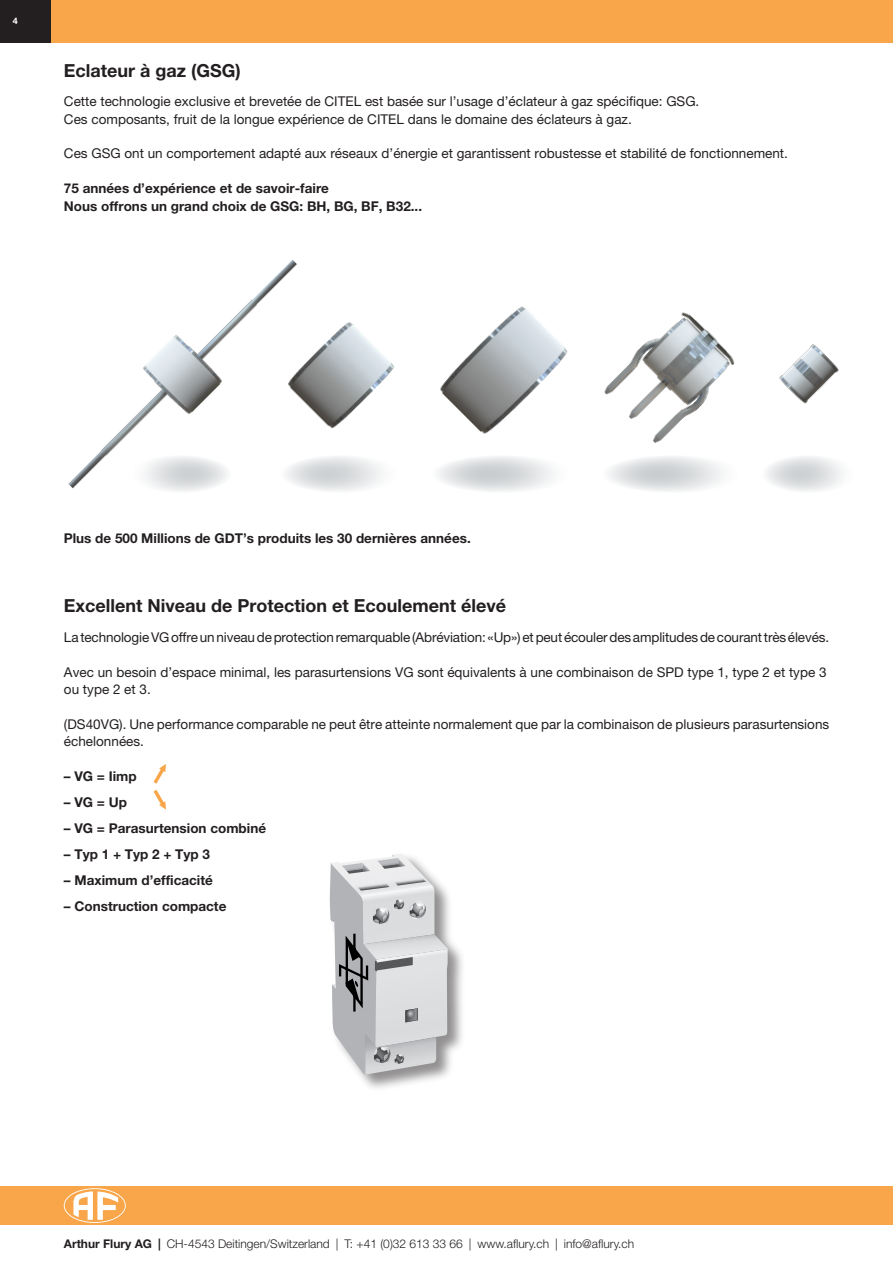
<style>
.page{position:relative;width:893px;height:1263px;background:#fff}
.page>*{position:absolute;margin:0;border:0;box-sizing:border-box;transform-origin:0 0}
.t1{font:700 18px "Helvetica Neue LT Pro";color:#231f20}
.t2{font:13.5px/17.4px "Helvetica Neue LT Pro";color:#231f20}
.t3{font:700 13.5px/17.4px "Helvetica Neue LT Pro";color:#231f20}
.t4{font:300 12px "Helvetica Neue LT Std";color:#231f20}
.t5{font:700 9px "Helvetica Neue LT Pro";color:#fff}
.s1{font-family:"Helvetica Neue LT Pro";font-weight:700}
</style>
<div class="page">
<div style="left:0;top:1186px;width:893px;height:39px;background:#f9a64a"></div>
<div style="left:51px;top:0;width:842px;height:43px;background:#f9a64a"></div>
<div style="left:0;top:0;width:51px;height:43px;background:#231f20"></div>
<svg style="left:64px;top:1188px;width:62px;height:35px"></svg>
<svg style="left:762px;top:455px;width:95px;height:38px"></svg>
<svg style="left:281px;top:455px;width:121px;height:38px"></svg>
<img style="left:330px;top:322px;width:67px;height:145px">
<img style="left:68px;top:260px;width:262px;height:233px">
<svg style="left:432px;top:455px;width:142px;height:38px"></svg>
<img style="left:433px;top:306px;width:140px;height:166px">
<svg style="left:602px;top:455px;width:142px;height:38px"></svg>
<img style="left:603px;top:312px;width:167px;height:160px">
<img style="left:756px;top:320px;width:83px;height:109px">
<img style="left:329px;top:895px;width:133px;height:193px">
<svg style="left:330px;top:854px;width:118px;height:221px;background:#c8c9cb"></svg>
<img style="left:374px;top:1047px;width:30px;height:17px">
<img style="left:373px;top:899px;width:31px;height:25px">
<svg style="left:153px;top:790px;width:13px;height:20px"></svg>
<svg style="left:153px;top:764px;width:13px;height:20px"></svg>
<p class="t5" style="left:13px;top:16px;width:7px">4</p>
<h1 class="t1" style="left:64px;top:59px;width:178px">Eclateur à gaz (GSG)</h1>
<p class="t2" style="left:64px;top:92px;width:637px">Cette technologie exclusive et brevetée de CITEL est basée sur l’usage d’éclateur à gaz spécifique: GSG.<br>Ces composants, fruit de la longue expérience de CITEL dans le domaine des éclateurs à gaz.</p>
<p class="t2" style="left:64px;top:145px;width:725px">Ces GSG ont un comportement adapté aux réseaux d’énergie et garantissent robustesse et stabilité de fonctionnement.</p>
<p class="t3" style="left:64px;top:179px;width:360px">75 années d’expérience et de savoir-faire<br>Nous offrons un grand choix de GSG: BH, BG, BF, B32...</p>
<p class="t3" style="left:64px;top:529px;width:408px">Plus de 500 Millions de GDT’s produits les 30 dernières années.</p>
<h1 class="t1" style="left:64px;top:595px;width:444px">Excellent Niveau de Protection et Ecoulement élevé</h1>
<p class="t2" style="left:64px;top:628px;width:767px">La technologie VG offre un niveau de protection remarquable (Abréviation: «Up») et peut écouler des amplitudes de courant très élevés.</p>
<p class="t2" style="left:64px;top:663px;width:764px">Avec un besoin d’espace minimal, les parasurtensions VG sont équivalents à une combinaison de SPD type 1, type 2 et type 3 ou type 2 et 3.</p>
<p class="t2" style="left:64px;top:715px;width:767px">(DS40VG). Une performance comparable ne peut être atteinte normalement que par la combinaison de plusieurs parasurtensions échelonnées.</p>
<p class="t3" style="left:64px;top:767px;width:74px">– VG = Iimp</p>
<p class="t3" style="left:64px;top:793px;width:65px">– VG = Up</p>
<p class="t3" style="left:64px;top:819px;width:204px">– VG = Parasurtension combiné</p>
<p class="t3" style="left:64px;top:845px;width:148px">– Typ 1 + Typ 2 + Typ 3</p>
<p class="t3" style="left:64px;top:871px;width:150px">– Maximum d’efficacité</p>
<p class="t3" style="left:64px;top:897px;width:164px">– Construction compacte</p>
<p class="t4" style="left:64px;top:1236px;width:572px"><span class="s1">Arthur Flury AG |</span> CH-4543 Deitingen/Switzerland | T: +41 (0)32 613 33 66 | www.aflury.ch | info@aflury.ch</p>
</div>
